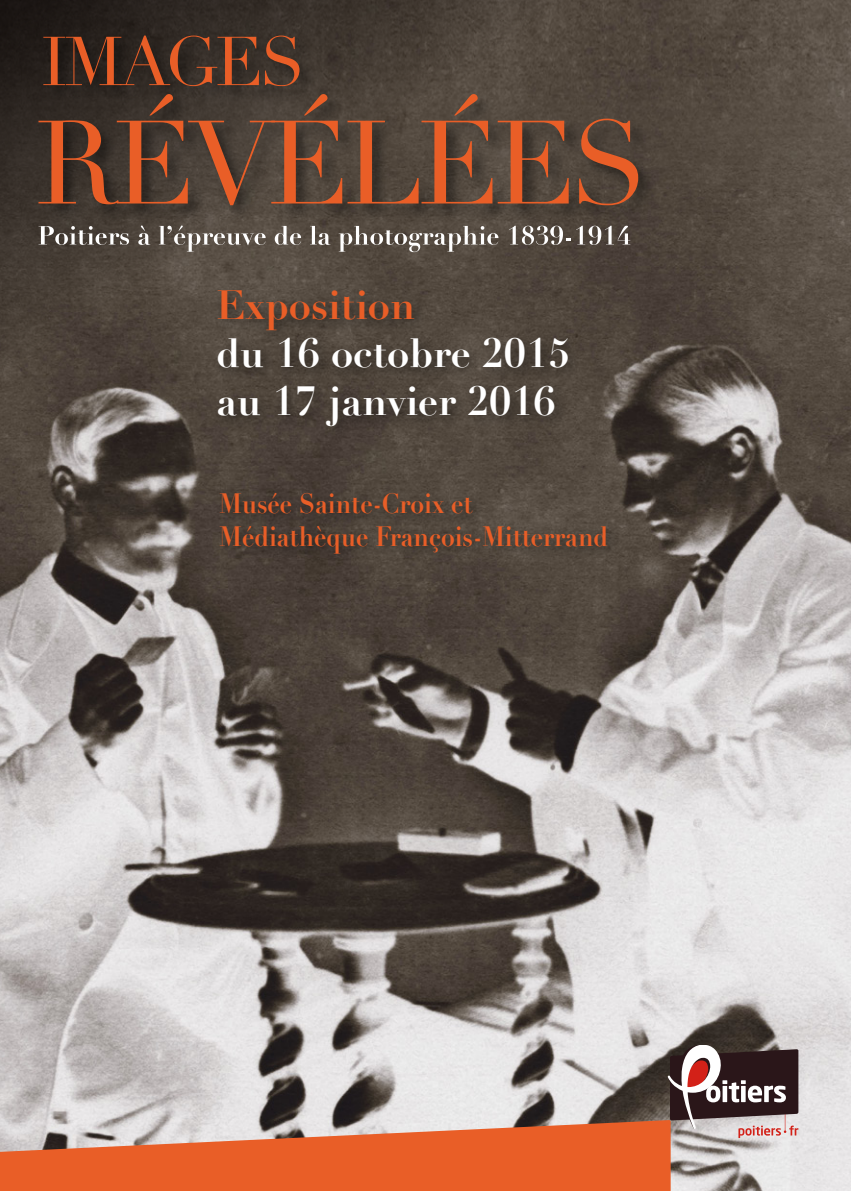
<style>
.page{position:relative;width:851px;height:1191px;background:#fff}
.page>*{position:absolute;margin:0;border:0;box-sizing:border-box;transform-origin:0 0}
.t1{font:700 39.8px/47.8px "Didot";color:#fff}
.t2{font:700 39.8px "Didot";color:#e95e27}
.t3{font:700 27.4px/32.8px "Didot";color:#e95e27;scale:.9 1}
</style>
<div class="page">
<img style="left:0;top:0;width:850px;height:1191px">
<svg style="left:0;top:0;width:717px;height:389px;background:#493f37"></svg>
<svg style="left:0;top:1120px;width:670px;height:71px;background:#e1754a"></svg>
<svg style="left:667px;top:1045px;width:131px;height:93px;background:#7d6768"></svg>
<div style="left:212px;top:283px;width:369px;height:158px;background:#000;opacity:.45"></div>
<div style="left:216px;top:486px;width:405px;height:82px;background:#000;opacity:.45"></div>
<div style="left:36px;top:33px;width:621px;height:191px;background:#000;opacity:.45"></div>
<svg style="left:38px;top:94px;width:530px;height:111px;background:#643"></svg>
<svg style="left:579px;top:119px;width:59px;height:86px;background:#744833"></svg>
<svg style="left:43px;top:36px;width:216px;height:50px;background:#5b3422"></svg>
<svg style="left:265px;top:36px;width:34px;height:50px;background:#693e2b"></svg>
<svg style="left:39px;top:226px;width:90px;height:19px"></svg>
<svg style="left:138px;top:225px;width:12px;height:20px"></svg>
<svg style="left:159px;top:225px;width:106px;height:27px;background:#746c63"></svg>
<svg style="left:275px;top:226px;width:26px;height:19px"></svg>
<svg style="left:310px;top:226px;width:20px;height:19px"></svg>
<svg style="left:339px;top:226px;width:159px;height:26px;background:#776f67"></svg>
<svg style="left:509px;top:226px;width:121px;height:19px"></svg>
<h1 class="t2" style="left:216px;top:281px;width:200px">Exposition</h1>
<h1 class="t1" style="left:216px;top:330px;width:355px">du 16 octobre 2015 au 17 janvier 2016</h1>
<p class="t3" style="left:219px;top:487px;width:433px">Musée Sainte-Croix et<br>Médiathèque François-Mitterrand</p>
</div>
